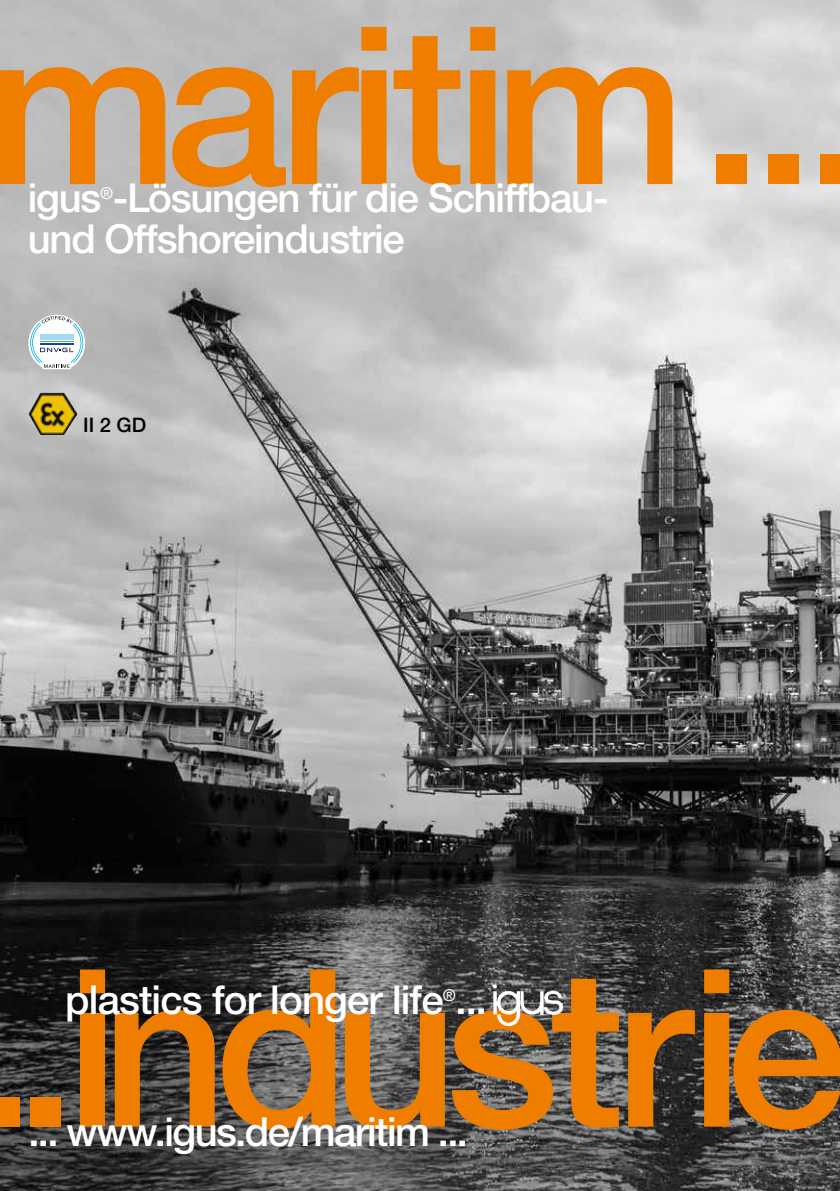
<style>
.page{position:relative;width:840px;height:1191px;background:#fff}
.page>*{position:absolute;margin:0;border:0;box-sizing:border-box;transform-origin:0 0}
.t1{font:500 220px "Helvetica Neue LTW1 G";letter-spacing:-.05em;color:#ef7d00}
.t2{font:500 40px "Helvetica Neue LTW1 G";letter-spacing:-.03em;color:#fff}
.t3{font:500 20px "Helvetica Neue LTW1 G";color:#000}
.t4{font:500 16.4px "Helvetica Neue LTW1 G";color:#fff}
</style>
<div class="page">
<img style="left:0;top:0;width:839px;height:1191px">
<svg style="left:28px;top:315px;width:57px;height:54px"></svg>
<img style="left:28px;top:393px;width:50px;height:42px">
<img style="left:488px;top:983px;width:79px;height:43px">
<h1 class="t1" style="left:-13px;top:-27px;width:880px">maritim ...</h1>
<p class="t2" style="left:28px;top:174px;width:582px">igus -Lösungen für die Schiffbau-</p>
<p class="t4" style="left:100px;top:183px;width:15px">®</p>
<p class="t2" style="left:28px;top:214px;width:378px">und Offshoreindustrie</p>
<p class="t3" style="left:83px;top:413px;width:64px">II 2 GD</p>
<h1 class="t1" style="left:-26px;top:916px;width:874px">..industrie</h1>
<p class="t2" style="left:65px;top:975px;width:423px">plastics for longer life ...</p>
<p class="t4" style="left:442px;top:985px;width:15px">®</p>
<p class="t2" style="left:28px;top:1108px;width:441px">... www.igus.de/maritim ...</p>
</div>
